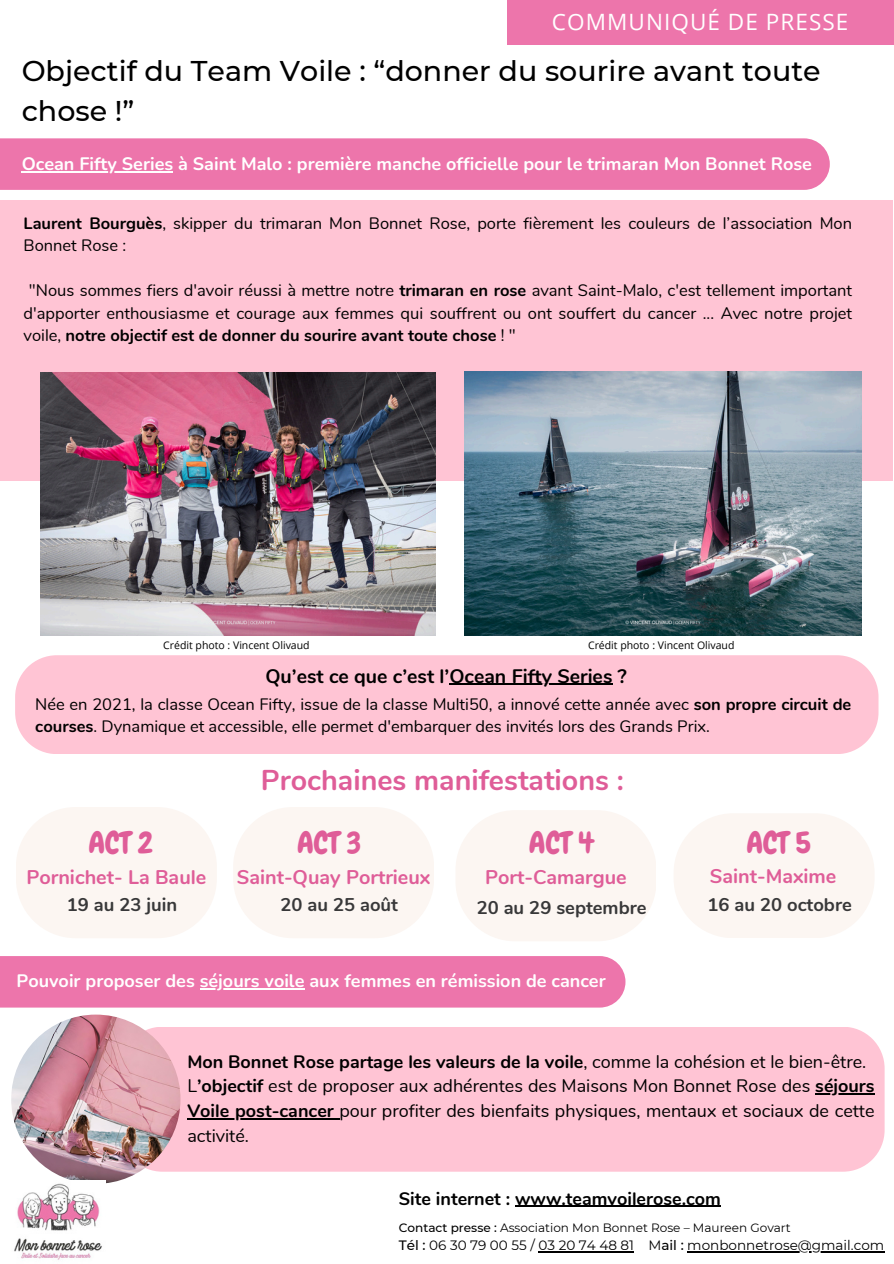
<style>
.page{position:relative;width:894px;height:1264px;background:#fff}
.page>*{position:absolute;margin:0;border:0;box-sizing:border-box;transform-origin:0 0}
.t1{font:30.15px "Chewy";color:#df5d98}
.t2{font:700 28.65px "Nunito";color:#df5d98}
.t3{font:500 28.5px/39.3px "Montserrat";color:#000}
.t4{font:22.5px "Open Sans";letter-spacing:.05em;color:#fff}
.t5{font:700 19.8px "Nunito";color:#df5d98}
.t6{font:700 19.5px "Nunito";color:#000}
.t7{font:700 18.45px "Nunito";color:#383839}
.t8{font:18px/24.8px "Nunito";color:#000}
.t9{font:700 18px "Nunito";color:#fff}
.t10{font:700 18px "Nunito";color:#000}
.t11{font:16.5px/22.5px "Nunito";color:#000}
.t12{font:13.5px "Montserrat";color:#000}
.t13{font:12px "Montserrat";color:#000}
.t14{font:10.5px "Open Sans";color:#000}
.s1{font-weight:700}
.s2{font-weight:500}
</style>
<div class="page">
<svg style="left:16px;top:807px;width:201px;height:131px"></svg>
<div style="left:0;top:200px;width:892px;height:280px;background:#ffc4d4"></div>
<img style="left:40px;top:372px;width:395px;height:263px">
<div style="left:0;top:138px;width:829px;height:52px;background:#ed75ab"></div>
<hr style="left:22px;top:171px;width:151px;height:1px;background:#fff">
<hr style="left:538px;top:1251px;width:96px;height:1px;background:#000">
<hr style="left:687px;top:1251px;width:197px;height:1px;background:#000">
<div style="left:15px;top:655px;width:863px;height:99px;background:#ffc4d4"></div>
<hr style="left:449px;top:683px;width:163px;height:2px;background:#000">
<svg style="left:233px;top:807px;width:201px;height:131px"></svg>
<svg style="left:456px;top:810px;width:200px;height:131px"></svg>
<svg style="left:674px;top:814px;width:200px;height:124px"></svg>
<img style="left:464px;top:371px;width:397px;height:264px">
<div style="left:506px;top:0;width:387px;height:44px;background:#ed75ab"></div>
<div style="left:0;top:956px;width:625px;height:51px;background:#ed75ab"></div>
<hr style="left:200px;top:988px;width:104px;height:1px;background:#fff">
<div style="left:140px;top:1027px;width:744px;height:144px;background:#ffc4d4"></div>
<img style="left:11px;top:1014px;width:169px;height:169px;border-radius:50%">
<hr style="left:815px;top:1093px;width:59px;height:1px;background:#000">
<hr style="left:187px;top:1118px;width:147px;height:1px;background:#000">
<hr style="left:515px;top:1205px;width:205px;height:1px;background:#000">
<img style="left:14px;top:1180px;width:92px;height:80px">
<h4 class="t4" style="left:552px;top:6px;width:298px">COMMUNIQUÉ DE PRESSE</h4>
<h4 class="t3" style="left:22px;top:52px;width:800px">Objectif du Team Voile : “donner du sourire avant toute chose !”</h4>
<p class="t9" style="left:22px;top:152px;width:791px">Ocean Fifty Series à Saint Malo : première manche officielle pour le trimaran Mon Bonnet Rose</p>
<h6 class="t11" style="left:24px;top:212px;width:829px"><span class="s1">Laurent Bourguès</span>, skipper du trimaran Mon Bonnet Rose, porte fièrement les couleurs de l’association Mon<br>Bonnet Rose :</h6>
<p class="t11" style="left:24px;top:280px;width:829px;text-align:justify;text-indent:5px">"Nous sommes fiers d'avoir réussi à mettre notre <span class="s1">trimaran en rose</span> avant Saint-Malo, c'est tellement important d'apporter enthousiasme et courage aux femmes qui souffrent ou ont souffert du cancer ... Avec notre projet voile, <span class="s1">notre objectif est de donner du sourire avant toute chose</span> ! "</p>
<p class="t14" style="left:163px;top:637px;width:148px">Crédit photo : Vincent Olivaud</p>
<p class="t14" style="left:588px;top:637px;width:148px">Crédit photo : Vincent Olivaud</p>
<h6 class="t6" style="left:265px;top:663px;width:363px">Qu’est ce que c’est l’Ocean Fifty Series ?</h6>
<h1 class="t11" style="left:35px;top:693px;width:817px">Née en 2021, la classe Ocean Fifty, issue de la classe Multi50, a innové cette année avec <span class="s1">son propre circuit de courses</span>. Dynamique et accessible, elle permet d'embarquer des invités lors des Grands Prix.</h1>
<h1 class="t2" style="left:261px;top:760px;width:364px">Prochaines manifestations :</h1>
<h4 class="t1" style="left:88px;top:823px;width:66px">ACT 2</h4>
<h1 class="t1" style="left:297px;top:823px;width:65px">ACT 3</h1>
<h4 class="t1" style="left:529px;top:823px;width:67px">ACT 4</h4>
<h4 class="t1" style="left:746px;top:823px;width:66px">ACT 5</h4>
<h3 class="t5" style="left:26px;top:864px;width:181px">Pornichet- La Baule</h3>
<h2 class="t7" style="left:67px;top:892px;width:112px">19 au 23 juin</h2>
<h4 class="t5" style="left:237px;top:864px;width:195px">Saint-Quay Portrieux</h4>
<h4 class="t7" style="left:280px;top:892px;width:119px">20 au 25 août</h4>
<h4 class="t5" style="left:485px;top:864px;width:143px">Port-Camargue</h4>
<h1 class="t7" style="left:476px;top:895px;width:171px">20 au 29 septembre</h1>
<h4 class="t5" style="left:709px;top:862px;width:128px">Saint-Maxime</h4>
<h1 class="t7" style="left:707px;top:892px;width:146px">16 au 20 octobre</h1>
<p class="t9" style="left:17px;top:969px;width:590px">Pouvoir proposer des séjours voile aux femmes en rémission de cancer</p>
<h4 class="t8" style="left:187px;top:1049px;width:688px"><span class="s1">Mon Bonnet Rose partage les valeurs de la voile</span>, comme la cohésion et le bien-être.<br>L<span class="s1">’objectif</span> est de proposer aux adhérentes des Maisons Mon Bonnet Rose des <span class="s1">séjours</span></h4>
<p class="t8" style="left:187px;top:1098px;width:688px"><span class="s1">Voile post-cancer</span> pour profiter des bienfaits physiques, mentaux et sociaux de cette activité.</p>
<p class="t10" style="left:398px;top:1186px;width:323px">Site internet : www.teamvoilerose.com</p>
<p class="t13" style="left:398px;top:1220px;width:393px"><span class="s2">Contact presse :</span> Association Mon Bonnet Rose – Maureen Govart</p>
<p class="t12" style="left:398px;top:1236px;width:487px"><span class="s2">Tél :</span> 06 30 79 00 55 / 03 20 74 48 81 M<span class="s2">ail :</span> monbonnetrose@gmail.com</p>
</div>
